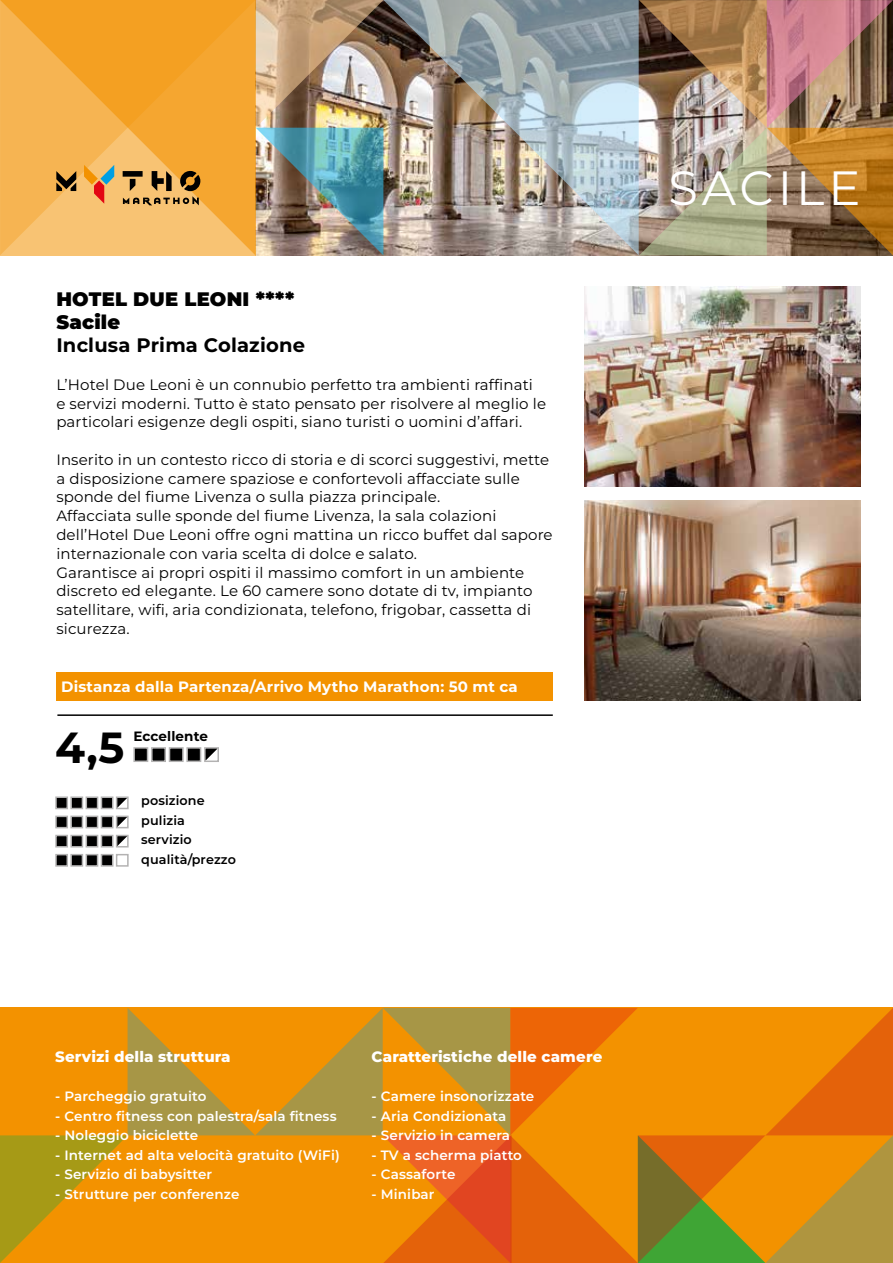
<style>
.page{position:relative;width:893px;height:1263px;background:#fff}
.page>*{position:absolute;margin:0;border:0;box-sizing:border-box;transform-origin:0 0}
.t1{font:48px "Montserrat";letter-spacing:.08em;color:#fff}
.t2{font:700 43.5px "Montserrat";color:#000}
.t3{font:900 19.5px/23.4px "Montserrat";letter-spacing:.01em;color:#000}
.t4{font:700 19.5px "Montserrat";letter-spacing:.01em;color:#000}
.t5{font:15px/18.8px "Montserrat";letter-spacing:.01em;color:#000}
.t6{font:700 15px "Montserrat";letter-spacing:.01em;color:#fff}
.t7{font:800 15px "Montserrat";letter-spacing:.01em;color:#fff}
.t8{font:600 13.5px "Montserrat";letter-spacing:.01em;color:#fff}
.t9{font:700 13.5px "Montserrat";letter-spacing:.01em;color:#000}
.t10{font:600 12.75px/19.5px "Montserrat";letter-spacing:.01em;color:#000}
</style>
<div class="page">
<svg style="left:0;top:1008px;width:893px;height:255px;background:#dd890e"></svg>
<img style="left:383px;top:0;width:256px;height:255px">
<img style="left:639px;top:0;width:254px;height:255px">
<img style="left:256px;top:0;width:127px;height:255px">
<img style="left:584px;top:287px;width:276px;height:199px">
<img style="left:584px;top:501px;width:276px;height:199px">
<div style="left:56px;top:672px;width:497px;height:28px;background:#f39200"></div>
<hr style="left:57px;top:714px;width:496px;height:2px;background:#000">
<div style="left:56px;top:855px;width:11px;height:11px;background:#000"></div>
<div style="left:55px;top:854px;width:13px;height:13px;border:2px solid #b3b2b2"></div>
<div style="left:71px;top:855px;width:11px;height:11px;background:#000"></div>
<div style="left:70px;top:854px;width:13px;height:13px;border:2px solid #b3b2b2"></div>
<div style="left:86px;top:855px;width:12px;height:11px;background:#000"></div>
<div style="left:86px;top:854px;width:12px;height:13px;border:2px solid #b3b2b2"></div>
<div style="left:101px;top:855px;width:12px;height:11px;background:#000"></div>
<div style="left:101px;top:854px;width:12px;height:13px;border:2px solid #b3b2b2"></div>
<div style="left:116px;top:854px;width:13px;height:13px;background:#fff;border:2px solid #b3b2b2"></div>
<div style="left:134px;top:748px;width:14px;height:13px;background:#000"></div>
<div style="left:133px;top:747px;width:15px;height:15px;border:2px solid #b3b2b2"></div>
<div style="left:152px;top:748px;width:13px;height:13px;background:#000"></div>
<div style="left:151px;top:747px;width:15px;height:15px;border:2px solid #b3b2b2"></div>
<div style="left:170px;top:748px;width:13px;height:13px;background:#000"></div>
<div style="left:169px;top:747px;width:15px;height:15px;border:2px solid #b3b2b2"></div>
<div style="left:187px;top:748px;width:14px;height:13px;background:#000"></div>
<div style="left:186px;top:747px;width:15px;height:15px;border:2px solid #b3b2b2"></div>
<svg style="left:207px;top:750px;width:9px;height:9px"></svg>
<div style="left:56px;top:816px;width:11px;height:12px;background:#000"></div>
<div style="left:55px;top:816px;width:13px;height:12px;border:2px solid #b3b2b2"></div>
<div style="left:71px;top:816px;width:11px;height:12px;background:#000"></div>
<div style="left:70px;top:816px;width:13px;height:12px;border:2px solid #b3b2b2"></div>
<div style="left:86px;top:816px;width:12px;height:12px;background:#000"></div>
<div style="left:86px;top:816px;width:12px;height:12px;border:2px solid #b3b2b2"></div>
<div style="left:101px;top:816px;width:12px;height:12px;background:#000"></div>
<div style="left:101px;top:816px;width:12px;height:12px;border:2px solid #b3b2b2"></div>
<svg style="left:119px;top:819px;width:6px;height:6px"></svg>
<div style="left:116px;top:816px;width:13px;height:12px;border:2px solid #b3b2b2"></div>
<div style="left:56px;top:835px;width:11px;height:12px;background:#000"></div>
<div style="left:55px;top:835px;width:13px;height:12px;border:2px solid #b3b2b2"></div>
<div style="left:71px;top:835px;width:11px;height:12px;background:#000"></div>
<div style="left:70px;top:835px;width:13px;height:12px;border:2px solid #b3b2b2"></div>
<div style="left:86px;top:835px;width:12px;height:12px;background:#000"></div>
<div style="left:86px;top:835px;width:12px;height:12px;border:2px solid #b3b2b2"></div>
<div style="left:101px;top:835px;width:12px;height:12px;background:#000"></div>
<div style="left:101px;top:835px;width:12px;height:12px;border:2px solid #b3b2b2"></div>
<svg style="left:119px;top:838px;width:7px;height:6px"></svg>
<div style="left:116px;top:835px;width:13px;height:12px;border:2px solid #b3b2b2"></div>
<div style="left:204px;top:747px;width:15px;height:15px;border:2px solid #b3b2b2"></div>
<div style="left:56px;top:797px;width:11px;height:11px;background:#000"></div>
<div style="left:55px;top:796px;width:13px;height:13px;border:2px solid #b3b2b2"></div>
<div style="left:71px;top:797px;width:11px;height:11px;background:#000"></div>
<div style="left:70px;top:796px;width:13px;height:13px;border:2px solid #b3b2b2"></div>
<div style="left:86px;top:797px;width:12px;height:11px;background:#000"></div>
<div style="left:86px;top:796px;width:12px;height:13px;border:2px solid #b3b2b2"></div>
<div style="left:101px;top:797px;width:12px;height:11px;background:#000"></div>
<div style="left:101px;top:796px;width:12px;height:13px;border:2px solid #b3b2b2"></div>
<svg style="left:119px;top:799px;width:7px;height:7px"></svg>
<div style="left:116px;top:796px;width:13px;height:13px;border:2px solid #b3b2b2"></div>
<svg style="left:0;top:0;width:255px;height:255px;background:#f5ae44"></svg>
<svg style="left:84px;top:165px;width:30px;height:39px"></svg>
<svg style="left:56px;top:171px;width:20px;height:20px"></svg>
<svg style="left:123px;top:171px;width:77px;height:34px;background:#a68047"></svg>
<h3 class="t3" style="left:56px;top:286px;width:239px">HOTEL DUE LEONI ****<br>Sacile</h3>
<h3 class="t4" style="left:56px;top:333px;width:250px">Inclusa Prima Colazione</h3>
<p class="t5" style="left:56px;top:375px;width:491px">L’Hotel Due Leoni è un connubio perfetto tra ambienti raffinati<br>e servizi moderni. Tutto è stato pensato per risolvere al meglio le particolari esigenze degli ospiti, siano turisti o uomini d’affari.</p>
<p class="t5" style="left:56px;top:450px;width:498px">Inserito in un contesto ricco di storia e di scorci suggestivi, mette a disposizione camere spaziose e confortevoli affacciate sulle sponde del fiume Livenza o sulla piazza principale.<br>Affacciata sulle sponde del fiume Livenza, la sala colazioni dell’Hotel Due Leoni offre ogni mattina un ricco buffet dal sapore internazionale con varia scelta di dolce e salato.<br>Garantisce ai propri ospiti il massimo comfort in un ambiente discreto ed elegante. Le 60 camere sono dotate di tv, impianto satellitare, wifi, aria condizionata, telefono, frigobar, cassetta di sicurezza.</p>
<p class="t6" style="left:61px;top:676px;width:458px">Distanza dalla Partenza/Arrivo Mytho Marathon: 50 mt ca</p>
<h2 class="t2" style="left:55px;top:718px;width:70px">4,5</h2>
<p class="t9" style="left:133px;top:727px;width:76px">Eccellente</p>
<p class="t10" style="left:141px;top:791px;width:96px">posizione pulizia servizio qualità/prezzo</p>
<h1 class="t1" style="left:668px;top:156px;width:194px">SACILE</h1>
<p class="t7" style="left:55px;top:1047px;width:177px">Servizi della struttura</p>
<p class="t8" style="left:55px;top:1087px;width:153px">- Parcheggio gratuito</p>
<p class="t8" style="left:55px;top:1107px;width:283px">- Centro fitness con palestra/sala fitness</p>
<p class="t8" style="left:55px;top:1126px;width:144px">- Noleggio biciclette</p>
<p class="t8" style="left:55px;top:1146px;width:286px">- Internet ad alta velocità gratuito (WiFi)</p>
<p class="t8" style="left:55px;top:1165px;width:158px">- Servizio di babysitter</p>
<p class="t8" style="left:55px;top:1185px;width:186px">- Strutture per conferenze</p>
<p class="t7" style="left:372px;top:1047px;width:232px">Caratteristiche delle camere</p>
<p class="t8" style="left:372px;top:1087px;width:164px">- Camere insonorizzate</p>
<p class="t8" style="left:372px;top:1107px;width:136px">- Aria Condizionata</p>
<p class="t8" style="left:372px;top:1126px;width:140px">- Servizio in camera</p>
<p class="t8" style="left:372px;top:1146px;width:152px">- TV a scherma piatto</p>
<p class="t8" style="left:372px;top:1165px;width:85px">- Cassaforte</p>
<p class="t8" style="left:372px;top:1185px;width:64px">- Minibar</p>
</div>
